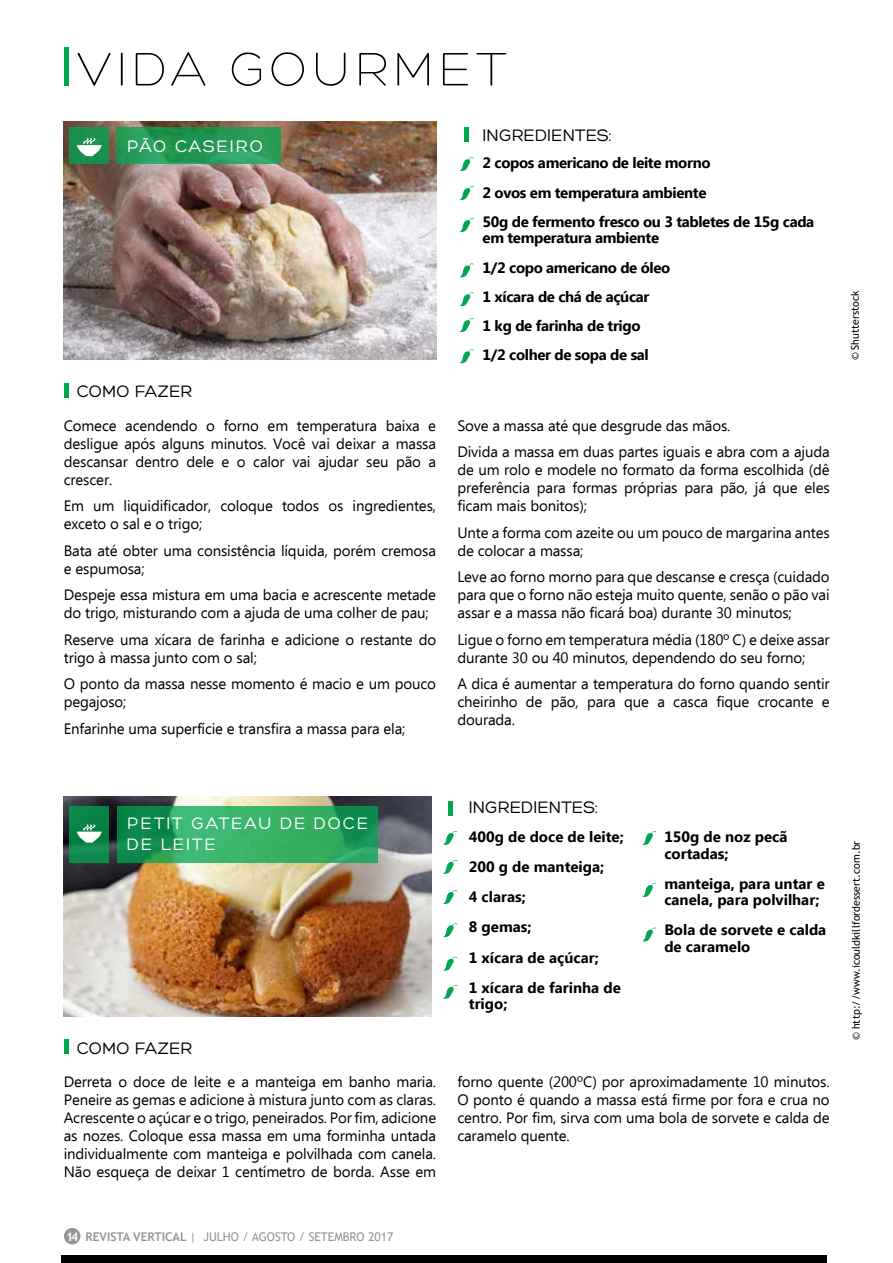
<style>
.page{position:relative;width:893px;height:1263px;background:#fff}
.page>*{position:absolute;margin:0;border:0;box-sizing:border-box;transform-origin:0 0}
.t1{font:300 51px "Hero";letter-spacing:.09em;color:#000}
.t2{font:18px "Hero";color:#000}
.t3{font:18px/21.6px "Hero";letter-spacing:.1em;color:#fff}
.t4{font:15px/18px "Ebrima";letter-spacing:-.01em;color:#000}
.t5{font:700 15px/29.2px "Ebrima";letter-spacing:-.025em;color:#000}
.t6{font:700 15px/30.2px "Ebrima";color:#000}
.t7{font:12px "Trebuchet MS";color:#939598}
.t8{font:10.5px "Trebuchet MS";color:#000}
.s1{font-weight:700;color:#fff}
.s2{font-weight:700}
</style>
<div class="page">
<div style="left:64px;top:1228px;width:16px;height:16px;background:#939598;border-radius:50%"></div>
<img style="left:64px;top:122px;width:372px;height:237px">
<img style="left:64px;top:797px;width:368px;height:220px">
<svg style="left:117px;top:127px;width:164px;height:36px;background:#269a56"></svg>
<svg style="left:117px;top:806px;width:260px;height:57px;background:#2ba560"></svg>
<hr style="left:64px;top:47px;width:4px;height:38px;background:#00a74c">
<div style="left:61px;top:1256px;width:765px;height:7px;background:#000"></div>
<svg style="left:443px;top:831px;width:14px;height:14px"></svg>
<svg style="left:642px;top:831px;width:15px;height:14px"></svg>
<svg style="left:443px;top:956px;width:14px;height:15px"></svg>
<svg style="left:460px;top:157px;width:14px;height:14px"></svg>
<svg style="left:460px;top:186px;width:14px;height:14px"></svg>
<svg style="left:460px;top:218px;width:14px;height:14px"></svg>
<svg style="left:460px;top:263px;width:14px;height:14px"></svg>
<svg style="left:460px;top:292px;width:14px;height:14px"></svg>
<svg style="left:460px;top:318px;width:14px;height:14px"></svg>
<svg style="left:460px;top:349px;width:14px;height:14px"></svg>
<svg style="left:443px;top:860px;width:14px;height:14px"></svg>
<svg style="left:443px;top:890px;width:14px;height:14px"></svg>
<svg style="left:642px;top:883px;width:15px;height:14px"></svg>
<svg style="left:443px;top:923px;width:14px;height:14px"></svg>
<svg style="left:642px;top:927px;width:15px;height:15px"></svg>
<svg style="left:443px;top:985px;width:14px;height:14px"></svg>
<hr style="left:64px;top:383px;width:4px;height:14px;background:#00a74c">
<hr style="left:64px;top:1039px;width:4px;height:15px;background:#00a74c">
<div style="left:69px;top:127px;width:40px;height:36px;background:#1b8f4c"></div>
<div style="left:69px;top:806px;width:40px;height:57px;background:#0b874a"></div>
<svg style="left:77px;top:137px;width:25px;height:19px"></svg>
<svg style="left:77px;top:824px;width:25px;height:18px"></svg>
<div style="left:464px;top:127px;width:5px;height:15px;background:#00a74c"></div>
<div style="left:448px;top:801px;width:5px;height:14px;background:#00a74c"></div>
<h1 class="t1" style="left:77px;top:43px;width:431px">VIDA GOURMET</h1>
<p class="t2" style="left:483px;top:126px;width:131px">INGREDIENTES:</p>
<p class="t3" style="left:127px;top:135px;width:137px">PÃO CASEIRO</p>
<p class="t2" style="left:77px;top:382px;width:117px">COMO FAZER</p>
<p class="t4" style="left:64px;top:417px;width:374px;text-align:justify">Comece acendendo o forno em temperatura baixa e desligue após alguns minutos. Você vai deixar a massa descansar dentro dele e o calor vai ajudar seu pão a crescer.</p>
<p class="t4" style="left:64px;top:498px;width:374px">Em um liquidificador, coloque todos os ingredientes, exceto o sal e o trigo;</p>
<p class="t4" style="left:64px;top:542px;width:374px">Bata até obter uma consistência líquida, porém cremosa e espumosa;</p>
<p class="t4" style="left:64px;top:587px;width:374px">Despeje essa mistura em uma bacia e acrescente metade do trigo, misturando com a ajuda de uma colher de pau;</p>
<p class="t4" style="left:64px;top:631px;width:374px">Reserve uma xícara de farinha e adicione o restante do trigo à massa junto com o sal;</p>
<p class="t4" style="left:64px;top:676px;width:374px">O ponto da massa nesse momento é macio e um pouco pegajoso;</p>
<p class="t4" style="left:64px;top:720px;width:343px">Enfarinhe uma superfície e transfira a massa para ela;</p>
<p class="t5" style="left:483px;top:149px;width:333px">2 copos americano de leite morno<br>2 ovos em temperatura ambiente<br>50g de fermento fresco ou 3 tabletes de 15g cada</p>
<p class="t5" style="left:483px;top:224px;width:189px">em temperatura ambiente<br>1/2 copo americano de óleo<br>1 xícara de chá de açúcar<br>1 kg de farinha de trigo<br>1/2 colher de sopa de sal</p>
<p class="t4" style="left:457px;top:413px;width:374px;line-height:26.5px">Sove a massa até que desgrude das mãos.<br>Divida a massa em duas partes iguais e abra com a ajuda</p>
<p class="t4" style="left:457px;top:462px;width:374px;text-align:justify">de um rolo e modele no formato da forma escolhida (dê preferência para formas próprias para pão, já que eles ficam mais bonitos);</p>
<p class="t4" style="left:457px;top:524px;width:374px">Unte a forma com azeite ou um pouco de margarina antes de colocar a massa;</p>
<p class="t4" style="left:457px;top:569px;width:374px;text-align:justify">Leve ao forno morno para que descanse e cresça (cuidado para que o forno não esteja muito quente, senão o pão vai assar e a massa não ficará boa) durante 30 minutos;</p>
<p class="t4" style="left:457px;top:631px;width:374px">Ligue o forno em temperatura média (180º C) e deixe assar durante 30 ou 40 minutos, dependendo do seu forno;</p>
<p class="t4" style="left:457px;top:676px;width:374px;text-align:justify">A dica é aumentar a temperatura do forno quando sentir cheirinho de pão, para que a casca fique crocante e dourada.</p>
<p class="t8" style="left:849px;top:360px;width:71px;rotate:-90deg">© Shutterstock</p>
<p class="t3" style="left:127px;top:812px;width:243px">PETIT GATEAU DE DOCE<br>DE LEITE</p>
<p class="t2" style="left:77px;top:1038px;width:117px">COMO FAZER</p>
<p class="t2" style="left:469px;top:798px;width:131px">INGREDIENTES:</p>
<p class="t6" style="left:469px;top:822px;width:156px">400g de doce de leite;<br>200 g de manteiga;<br>4 claras;<br>8 gemas;<br>1 xícara de açúcar;<br>1 xícara de farinha de</p>
<p class="t5" style="left:469px;top:990px;width:40px">trigo;</p>
<p class="t6" style="left:664px;top:829px;width:125px;line-height:16.5px">150g de noz pecã cortadas;</p>
<p class="t6" style="left:664px;top:876px;width:162px;line-height:16.5px">manteiga, para untar e canela, para polvilhar;</p>
<p class="t6" style="left:664px;top:922px;width:163px;line-height:16.5px">Bola de sorvete e calda de caramelo</p>
<p class="t4" style="left:64px;top:1073px;width:374px;text-align:justify">Derreta o doce de leite e a manteiga em banho maria.<br>Peneire as gemas e adicione à mistura junto com as claras.<br>Acrescente o açúcar e o trigo, peneirados. Por fim, adicione as nozes. Coloque essa massa em uma forminha untada individualmente com manteiga e polvilhada com canela.<br>Não esqueça de deixar 1 centímetro de borda. Asse em</p>
<p class="t4" style="left:457px;top:1073px;width:374px;text-align:justify">forno quente (200ºC) por aproximadamente 10 minutos.<br>O ponto é quando a massa está firme por fora e crua no centro. Por fim, sirva com uma bola de sorvete e calda de caramelo quente.</p>
<p class="t7" style="left:66px;top:1230px;width:329px"><span class="s1">14</span> <span class="s2">REVISTA VERTICAL</span> | JULHO / AGOSTO / SETEMBRO 2017</p>
<p class="t8" style="left:850px;top:1040px;width:201px;rotate:-90deg">© http://www.icouldkillfordessert.com.br</p>
</div>
